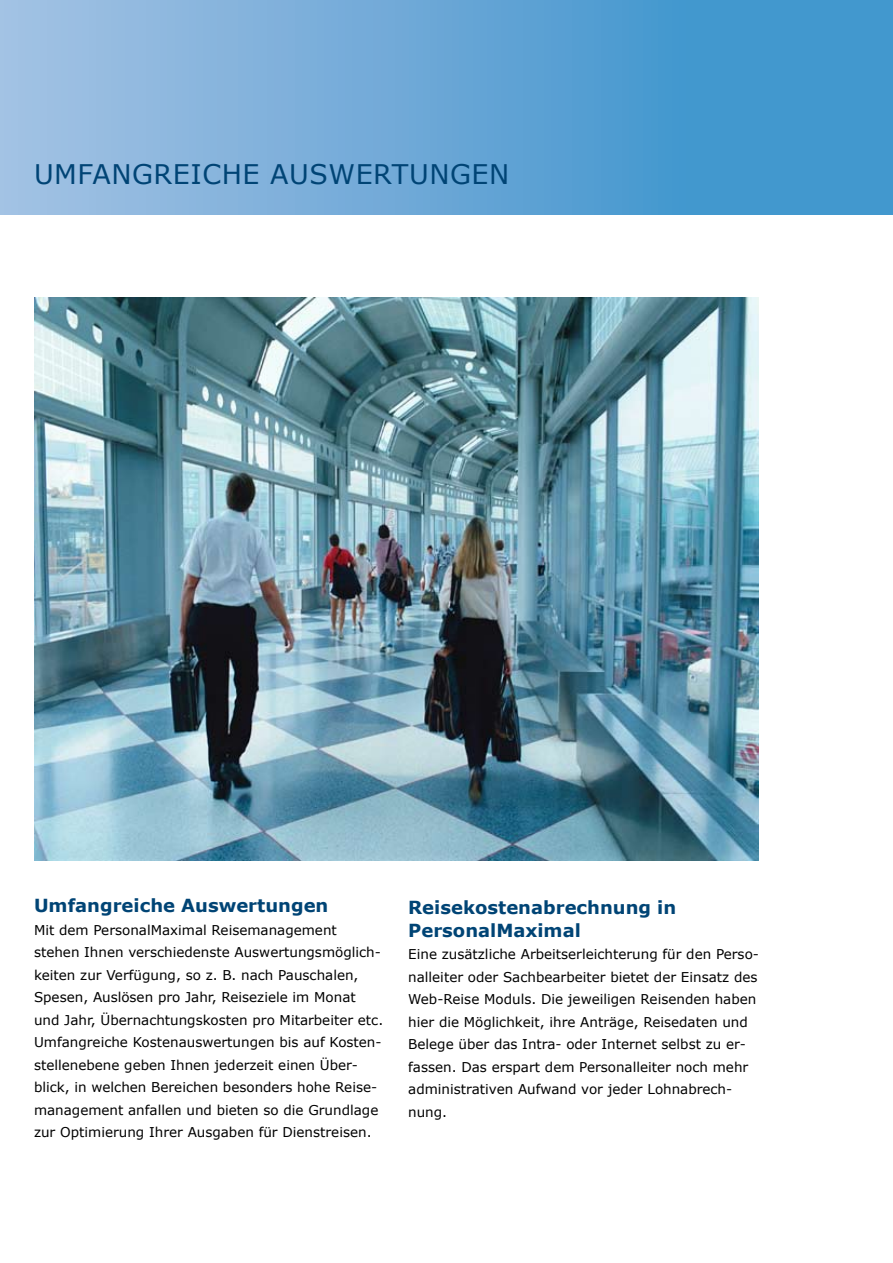
<style>
.page{position:relative;width:893px;height:1263px;background:#fff}
.page>*{position:absolute;margin:0;border:0;box-sizing:border-box;transform-origin:0 0}
.t1{font:27px "Verdana";letter-spacing:.02em;color:#004475}
.t2{font:700 18px/22.5px "Verdana";color:#004475}
.t3{font:13.5px/22.5px "Verdana";color:#000}
</style>
<div class="page">
<img style="left:34px;top:298px;width:724px;height:563px">
<div style="left:0;top:0;width:893px;height:215px;background:linear-gradient(to right,#a2c0e3,#3290ca)"></div>
<h1 class="t1" style="left:34px;top:156px;width:136px">UMFANGREI</h1>
<h1 class="t1" style="left:202px;top:156px;width:171px">CHE AUSWERT</h1>
<h1 class="t1" style="left:409px;top:156px;width:80px">UNGEN</h1>
<h2 class="t2" style="left:34px;top:894px;width:296px">Umfangreiche Auswertungen</h2>
<p class="t3" style="left:34px;top:918px;width:351px">Mit dem PersonalMaximal Reisemanagement stehen Ihnen verschiedenste Auswertungsmöglich&shy;keiten zur Verfügung, so z. B. nach Pauschalen, Spesen, Auslösen pro Jahr, Reiseziele im Monat und Jahr, Übernachtungskosten pro Mitarbeiter etc.<br>Umfangreiche Kostenauswertungen bis auf Kosten&shy;stellenebene geben Ihnen jederzeit einen Über&shy;blick, in welchen Bereichen besonders hohe Reise&shy;management anfallen und bieten so die Grundlage zur Optimierung Ihrer Ausgaben für Dienstreisen.</p>
<h2 class="t2" style="left:408px;top:896px;width:269px">Reisekostenabrechnung in<br>PersonalMaximal</h2>
<p class="t3" style="left:408px;top:943px;width:352px">Eine zusätzliche Arbeitserleichterung für den Perso&shy;nalleiter oder Sachbearbeiter bietet der Einsatz des Web-Reise Moduls. Die jeweiligen Reisenden haben hier die Möglichkeit, ihre Anträge, Reisedaten und Belege über das Intra- oder Internet selbst zu er&shy;fassen. Das erspart dem Personalleiter noch mehr administrativen Aufwand vor jeder Lohnabrech&shy;nung.</p>
</div>
